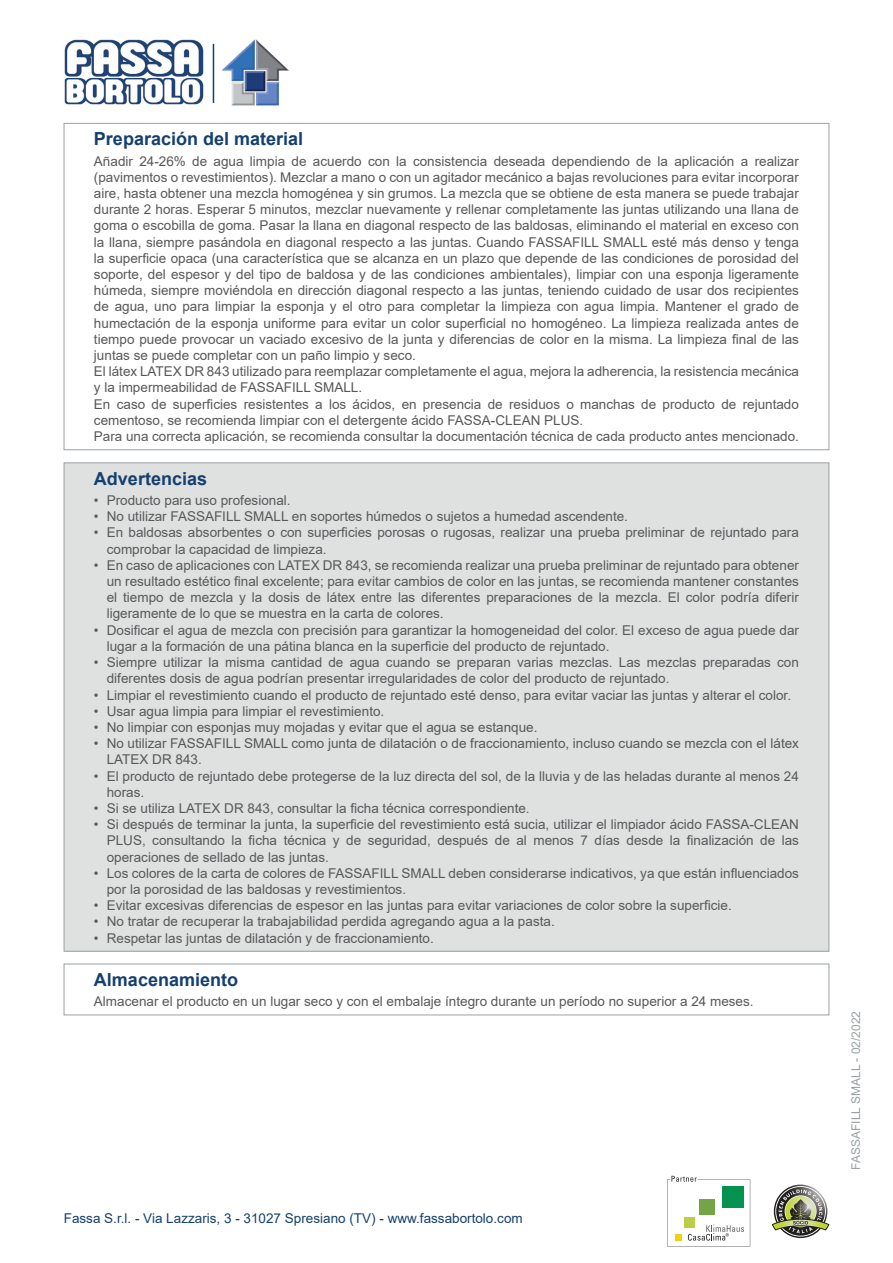
<style>
.page{position:relative;width:893px;height:1263px;background:#fff}
.page>*{position:absolute;margin:0;border:0;box-sizing:border-box;transform-origin:0 0}
.Titolo{font:700 18px "Arial";color:#15406e}
.Lavorazione{font:13.5px/16.2px "Arial";color:#57585a}
.Conservazione{font:13.5px "Arial";color:#57585a}
.t1{font:13.5px "Arial";color:#15406e}
.t2{font:12px "Arial";color:#9ba1a4}
</style>
<div class="page">
<svg style="left:667px;top:1176px;width:83px;height:71px"></svg>
<svg style="left:772px;top:1186px;width:57px;height:50px"></svg>
<img style="left:64px;top:39px;width:140px;height:66px">
<hr style="left:213px;top:44px;width:1px;height:59px;background:#15406e">
<img style="left:221px;top:39px;width:68px;height:67px">
<div style="left:64px;top:463px;width:765px;height:488px;background:#dfe1e1"></div>
<div style="left:64px;top:964px;width:765px;height:51px;border:1px solid #9ba1a4"></div>
<p class="Titolo" style="left:94px;top:126px;width:211px">Preparación del material</p>
<p class="Lavorazione" style="left:94px;top:153px;width:706px;text-align:justify">Añadir 24-26% de agua limpia de acuerdo con la consistencia deseada dependiendo de la aplicación a realizar (pavimentos o revestimientos). Mezclar a mano o con un agitador mecánico a bajas revoluciones para evitar incorporar aire, hasta obtener una mezcla homogénea y sin grumos. La mezcla que se obtiene de esta manera se puede trabajar durante 2 horas. Esperar 5 minutos, mezclar nuevamente y rellenar completamente las juntas utilizando una llana de goma o escobilla de goma. Pasar la llana en diagonal respecto de las baldosas, eliminando el material en exceso con la llana, siempre pasándola en diagonal respecto a las juntas. Cuando FASSAFILL SMALL esté más denso y tenga la superficie opaca (una característica que se alcanza en un plazo que depende de las condiciones de porosidad del soporte, del espesor y del tipo de baldosa y de las condiciones ambientales), limpiar con una esponja ligeramente húmeda, siempre moviéndola en dirección diagonal respecto a las juntas, teniendo cuidado de usar dos recipientes de agua, uno para limpiar la esponja y el otro para completar la limpieza con agua limpia. Mantener el grado de humectación de la esponja uniforme para evitar un color superficial no homogéneo. La limpieza realizada antes de tiempo puede provocar un vaciado excesivo de la junta y diferencias de color en la misma. La limpieza final de las juntas se puede completar con un paño limpio y seco.</p>
<p class="Lavorazione" style="left:94px;top:363px;width:706px">El látex LATEX DR 843 utilizado para reemplazar completamente el agua, mejora la adherencia, la resistencia mecánica y la impermeabilidad de FASSAFILL SMALL.</p>
<p class="Lavorazione" style="left:94px;top:396px;width:706px">En caso de superficies resistentes a los ácidos, en presencia de residuos o manchas de producto de rejuntado cementoso, se recomienda limpiar con el detergente ácido FASSA-CLEAN PLUS.</p>
<p class="Lavorazione" style="left:94px;top:428px;width:706px">Para una correcta aplicación, se recomienda consultar la documentación técnica de cada producto antes mencionado.</p>
<p class="Titolo" style="left:94px;top:466px;width:115px">Advertencias</p>
<p class="Lavorazione" style="left:94px;top:492px;width:198px">• Producto para uso profesional.</p>
<p class="Lavorazione" style="left:94px;top:508px;width:536px">• No utilizar FASSAFILL SMALL en soportes húmedos o sujetos a humedad ascendente.</p>
<p class="Lavorazione" style="left:107px;top:524px;width:694px;text-indent:-13px">• En baldosas absorbentes o con superficies porosas o rugosas, realizar una prueba preliminar de rejuntado para comprobar la capacidad de limpieza.</p>
<p class="Lavorazione" style="left:107px;top:557px;width:694px;text-align:justify;text-indent:-13px">• En caso de aplicaciones con LATEX DR 843, se recomienda realizar una prueba preliminar de rejuntado para obtener un resultado estético final excelente; para evitar cambios de color en las juntas, se recomienda mantener constantes el tiempo de mezcla y la dosis de látex entre las diferentes preparaciones de la mezcla. El color podría diferir ligeramente de lo que se muestra en la carta de colores.</p>
<p class="Lavorazione" style="left:107px;top:622px;width:694px;text-indent:-13px">• Dosificar el agua de mezcla con precisión para garantizar la homogeneidad del color. El exceso de agua puede dar lugar a la formación de una pátina blanca en la superficie del producto de rejuntado.</p>
<p class="Lavorazione" style="left:107px;top:654px;width:694px;text-indent:-13px">• Siempre utilizar la misma cantidad de agua cuando se preparan varias mezclas. Las mezclas preparadas con diferentes dosis de agua podrían presentar irregularidades de color del producto de rejuntado.</p>
<p class="Lavorazione" style="left:94px;top:686px;width:699px">• Limpiar el revestimiento cuando el producto de rejuntado esté denso, para evitar vaciar las juntas y alterar el color.</p>
<p class="Lavorazione" style="left:94px;top:703px;width:292px">• Usar agua limpia para limpiar el revestimiento.</p>
<p class="Lavorazione" style="left:94px;top:719px;width:445px">• No limpiar con esponjas muy mojadas y evitar que el agua se estanque.</p>
<p class="Lavorazione" style="left:107px;top:735px;width:694px;text-indent:-13px">• No utilizar FASSAFILL SMALL como junta de dilatación o de fraccionamiento, incluso cuando se mezcla con el látex<br>LATEX DR 843.</p>
<p class="Lavorazione" style="left:107px;top:767px;width:694px;text-indent:-13px">• El producto de rejuntado debe protegerse de la luz directa del sol, de la lluvia y de las heladas durante al menos 24 horas.</p>
<p class="Lavorazione" style="left:94px;top:800px;width:437px">• Si se utiliza LATEX DR 843, consultar la ficha técnica correspondiente.</p>
<p class="Lavorazione" style="left:107px;top:816px;width:694px;text-align:justify;text-indent:-13px">• Si después de terminar la junta, la superficie del revestimiento está sucia, utilizar el limpiador ácido FASSA-CLEAN PLUS, consultando la ficha técnica y de seguridad, después de al menos 7 días desde la finalización de las operaciones de sellado de las juntas.</p>
<p class="Lavorazione" style="left:107px;top:865px;width:694px;text-indent:-13px">• Los colores de la carta de colores de FASSAFILL SMALL deben considerarse indicativos, ya que están influenciados por la porosidad de las baldosas y revestimientos.</p>
<p class="Lavorazione" style="left:94px;top:897px;width:639px">• Evitar excesivas diferencias de espesor en las juntas para evitar variaciones de color sobre la superficie.</p>
<p class="Lavorazione" style="left:94px;top:913px;width:462px">• No tratar de recuperar la trabajabilidad perdida agregando agua a la pasta.</p>
<p class="Lavorazione" style="left:94px;top:929px;width:341px">• Respetar las juntas de dilatación y de fraccionamiento.</p>
<p class="Titolo" style="left:94px;top:967px;width:146px">Almacenamiento</p>
<p class="Conservazione" style="left:94px;top:992px;width:661px">Almacenar el producto en un lugar seco y con el embalaje íntegro durante un período no superior a 24 meses.</p>
<p class="t1" style="left:64px;top:1208px;width:460px">Fassa S.r.l. - Via Lazzaris, 3 - 31027 Spresiano (TV) - www.fassabortolo.com</p>
<p class="t2" style="left:848px;top:1170px;width:160px;rotate:-90deg">FASSAFILL SMALL - 02/2022</p>
</div>
